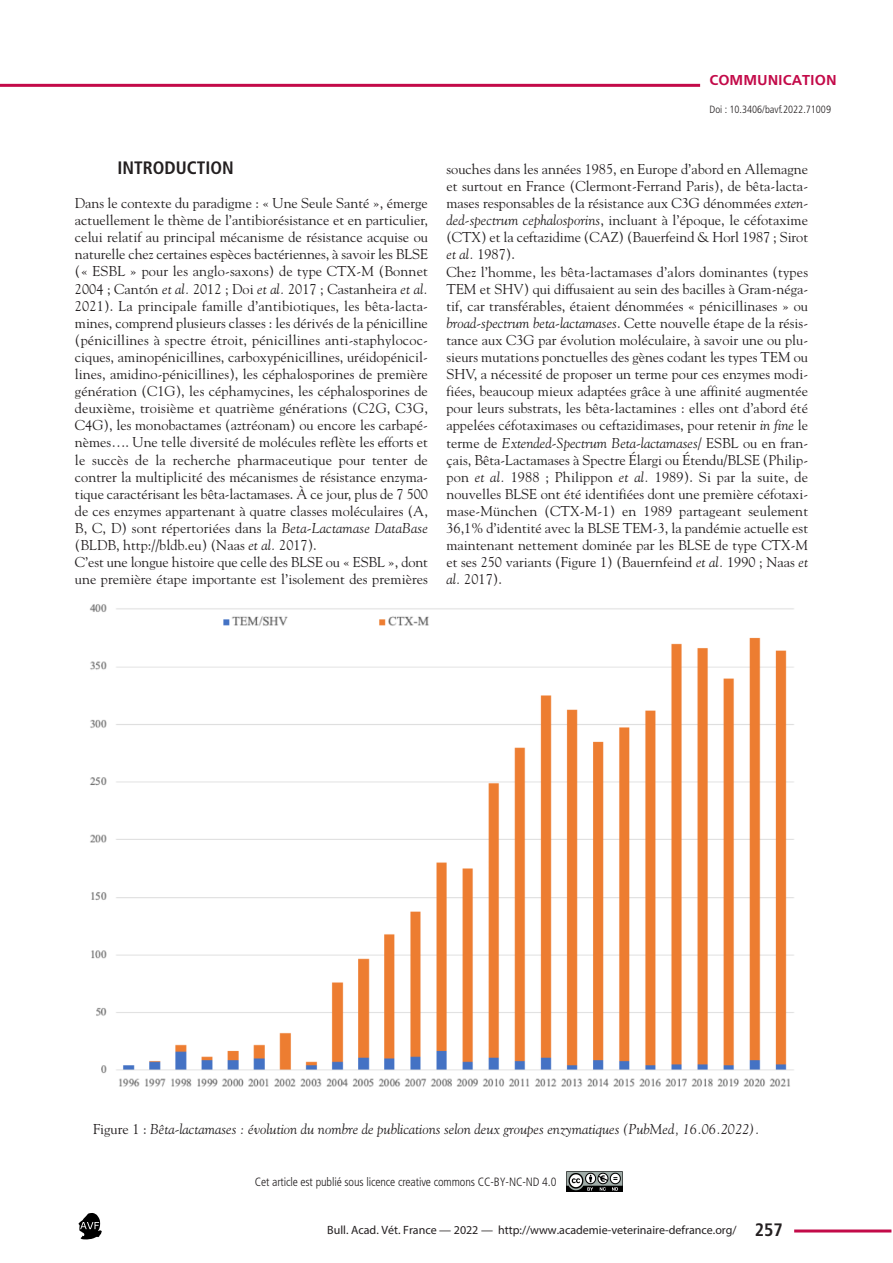
<style>
.page{position:relative;width:893px;height:1263px;background:#fff}
.page>*{position:absolute;margin:0;border:0;box-sizing:border-box;transform-origin:0 0}
.t1{font:700 condensed 18px "Frutiger";color:#231f20}
.t2{font:700 15px "Frutiger";color:#c30a49}
.t3{font:14.25px/17.1px "Goudy";color:#231f20}
.t4{font:italic 14.25px "Goudy";color:#231f20}
.t5{font:300 12px "Frutiger";color:#231f20}
.t6{font:300 condensed 12px "Frutiger";letter-spacing:-.01em;color:#231f20}
.t7{font:300 condensed 10.5px "Frutiger";color:#231f20}
.s1{font-style:italic}
.s2{font-style:normal}
.s3{font-weight:700;font-stretch:condensed;font-size:18px}
</style>
<div class="page">
<hr style="left:0;top:84px;width:700px;height:3px;background:#c30a49">
<hr style="left:794px;top:1229px;width:97px;height:3px;background:#c30a49">
<svg style="left:78px;top:1213px;width:24px;height:26px"></svg>
<img style="left:566px;top:1171px;width:57px;height:20px">
<img style="left:89px;top:604px;width:705px;height:483px">
<p class="t2" style="left:709px;top:71px;width:129px">COMMUNICATION</p>
<p class="t7" style="left:709px;top:105px;width:123px">Doi : 10.3406/bavf.2022.71009</p>
<p class="t1" style="left:117px;top:160px;width:118px">INTRODUCTION</p>
<p class="t3" style="left:75px;top:195px;width:354px">Dans le contexte du paradigme : « Une Seule Santé », émerge actuellement le thème de l’antibiorésistance et en particulier, celui relatif au principal mécanisme de résistance acquise ou naturelle chez certaines espèces bactériennes, à savoir les BLSE (« ESBL » pour les anglo-saxons) de type CTX-M (Bonnet 2004 ; Cantón <span class="s1">et al.</span> 2012 ; Doi <span class="s1">et al.</span> 2017 ; Castanheira <span class="s1">et al.<br></span>2021). La principale famille d’antibiotiques, les bêta-lacta&shy;mines, comprend plusieurs classes : les dérivés de la pénicilline (pénicillines à spectre étroit, pénicillines anti-staphylococ&shy;ciques, aminopénicillines, carboxypénicillines, uréidopénicil&shy;lines, amidino-pénicillines), les céphalosporines de première génération (C1G), les céphamycines, les céphalosporines de deuxième, troisième et quatrième générations (C2G, C3G, C4G), les monobactames (aztréonam) ou encore les carbapé&shy;nèmes…. Une telle diversité de molécules reflète les efforts et le succès de la recherche pharmaceutique pour tenter de contrer la multiplicité des mécanismes de résistance enzyma&shy;tique caractérisant les bêta-lactamases. À ce jour, plus de 7 500 de ces enzymes appartenant à quatre classes moléculaires (A, B, C, D) sont répertoriées dans la <span class="s1">Beta-Lactamase DataBase </span>(BLDB, http://bldb.eu) (Naas <span class="s1">et al.</span> 2017).<br>C’est une longue histoire que celle des BLSE ou « ESBL », dont une première étape importante est l’isolement des premières</p>
<p class="t3" style="left:446px;top:160px;width:363px">souches dans les années 1985, en Europe d’abord en Allemagne et surtout en France (Clermont-Ferrand Paris), de bêta-lacta&shy;mases responsables de la résistance aux C3G dénommées <span class="s1">exten&shy;ded-spectrum cephalosporins</span>, incluant à l’époque, le céfotaxime (CTX) et la ceftazidime (CAZ) (Bauerfeind &amp; Horl 1987 ; Sirot <span class="s1">et al.</span> 1987).<br>Chez l’homme, les bêta-lactamases d’alors dominantes (types TEM et SHV) qui diffusaient au sein des bacilles à Gram-néga&shy;tif, car transférables, étaient dénommées « pénicillinases » ou <span class="s1">broad-spectrum beta-lactamases</span>. Cette nouvelle étape de la résis&shy;tance aux C3G par évolution moléculaire, à savoir une ou plu&shy;sieurs mutations ponctuelles des gènes codant les types TEM ou SHV, a nécessité de proposer un terme pour ces enzymes modi&shy;fiées, beaucoup mieux adaptées grâce à une affinité augmentée pour leurs substrats, les bêta-lactamines : elles ont d’abord été appelées céfotaximases ou ceftazidimases, pour retenir <span class="s1">in fine</span> le terme de <span class="s1">Extended-Spectrum Beta-lactamases</span>/ ESBL ou en fran&shy;çais, Bêta-Lactamases à Spectre Élargi ou Étendu/BLSE (Philip&shy;pon <span class="s1">et al.</span> 1988 ; Philippon <span class="s1">et al.</span> 1989). Si par la suite, de nouvelles BLSE ont été identifiées dont une première céfotaxi&shy;mase-München (CTX-M-1) en 1989 partageant seulement 36,1% d’identité avec la BLSE TEM-3, la pandémie actuelle est maintenant nettement dominée par les BLSE de type CTX-M et ses 250 variants (Figure 1) (Bauernfeind <span class="s1">et al.</span> 1990 ; Naas <span class="s1">et al.</span> 2017).</p>
<p class="t4" style="left:93px;top:1121px;width:668px"><span class="s2">Figure 1 :</span> Bêta-lactamases : évolution du nombre de publications selon deux groupes enzymatiques (PubMed, 16.06.2022).</p>
<p class="t6" style="left:255px;top:1177px;width:303px">Cet article est publié sous licence creative commons CC-BY-NC-ND 4.0</p>
<p class="t5" style="left:327px;top:1226px;width:457px">Bull. Acad. Vét. France — 2022 — http://www.academie-veterinaire-defrance.org/ <span class="s3">257</span></p>
</div>
